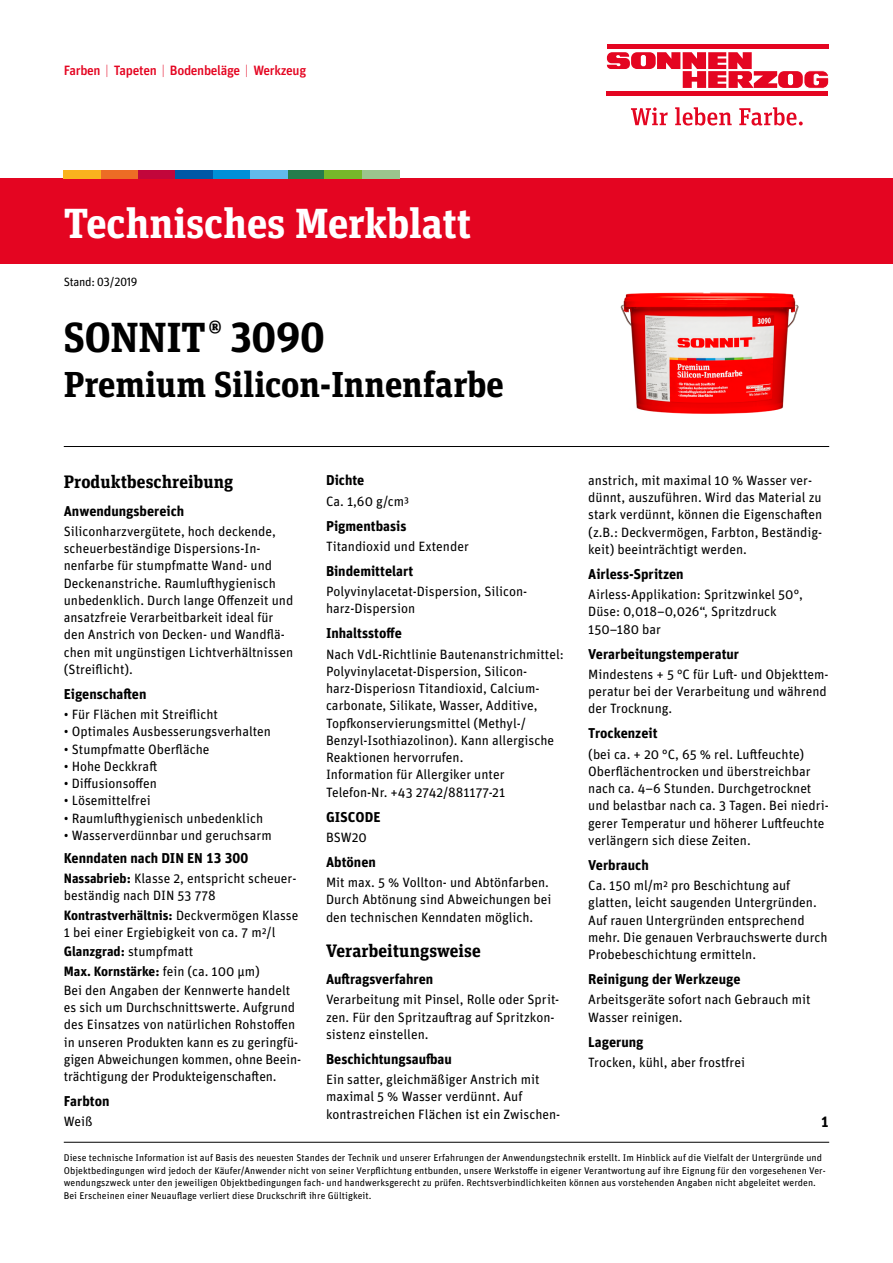
<style>
.page{position:relative;width:893px;height:1263px;background:#fff}
.page>*{position:absolute;margin:0;border:0;box-sizing:border-box;transform-origin:0 0}
.t1{font:700 42px "Unit Slab OT";letter-spacing:-.005em;color:#fff}
.t2{font:700 42px "Unit Slab OT";letter-spacing:-.005em;color:#000}
.t3{font:700 36px "Unit Slab OT";letter-spacing:-.005em;color:#000}
.t4{font:700 18px "Unit Slab OT";letter-spacing:.005em;color:#000}
.t5{font:700 15px "Unit Pro";color:#000}
.t6{font:700 14.25px "Unit Pro";color:#000}
.t7{font:13.5px/17.2px "Unit Pro";color:#000}
.t8{font:500 13.5px "Unit Pro";letter-spacing:-.025em;color:#e40521}
.t9{font:12px "Unit Pro";letter-spacing:-.025em;color:#000}
.t10{font:9.75px/12.8px "Unit Pro";letter-spacing:.005em;color:#000}
.s1{font-weight:700}
</style>
<div class="page">
<div style="left:0;top:179px;width:893px;height:85px;background:#e40521"></div>
<div style="left:64px;top:170px;width:37px;height:9px;background:#fab31e"></div>
<div style="left:101px;top:170px;width:37px;height:9px;background:#ed6c25"></div>
<div style="left:138px;top:170px;width:38px;height:9px;background:#c2063b"></div>
<div style="left:176px;top:170px;width:37px;height:9px;background:#0058a6"></div>
<div style="left:287px;top:170px;width:38px;height:9px;background:#257d4c"></div>
<div style="left:213px;top:170px;width:37px;height:9px;background:#0090d7"></div>
<div style="left:325px;top:170px;width:37px;height:9px;background:#76b82a"></div>
<div style="left:250px;top:170px;width:37px;height:9px;background:#62baea"></div>
<div style="left:362px;top:170px;width:37px;height:9px;background:#9bc58d"></div>
<hr style="left:607px;top:45px;width:221px;height:4px;background:#e40521">
<svg style="left:631px;top:107px;width:172px;height:19px"></svg>
<svg style="left:607px;top:52px;width:222px;height:44px"></svg>
<hr style="left:64px;top:446px;width:765px;height:1px;background:#000">
<hr style="left:64px;top:1142px;width:765px;height:1px;background:#000">
<img style="left:620px;top:292px;width:179px;height:122px">
<p class="t8" style="left:64px;top:61px;width:244px">Farben | Tapeten | Bodenbeläge | Werkzeug</p>
<h1 class="t1" style="left:64px;top:196px;width:409px">Technisches Merkblatt</h1>
<p class="t9" style="left:64px;top:273px;width:75px">Stand: 03/2019</p>
<h1 class="t2" style="left:64px;top:311px;width:262px">SONNIT<sup>®</sup> 3090</h1>
<h2 class="t3" style="left:64px;top:362px;width:441px">Premium Silicon-Innenfarbe</h2>
<h3 class="t4" style="left:64px;top:471px;width:171px">Produktbeschreibung</h3>
<p class="t6" style="left:64px;top:500px;width:122px">Anwendungsbereich</p>
<p class="t7" style="left:64px;top:522px;width:231px">Siliconharzvergütete, hoch deckende, scheuerbeständige Dispersions-In&shy;nenfarbe für stumpfmatte Wand- und Deckenanstriche. Raumlufthygienisch unbedenklich. Durch lange Offenzeit und ansatzfreie Verarbeitbarkeit ideal für den Anstrich von Decken- und Wandflä&shy;chen mit ungünstigen Lichtverhältnissen (Streiflicht).</p>
<p class="t6" style="left:64px;top:683px;width:84px">Eigenschaften</p>
<p class="t7" style="left:64px;top:705px;width:156px">• Für Flächen mit Streiflicht</p>
<p class="t7" style="left:64px;top:722px;width:209px">• Optimales Ausbesserungsverhalten</p>
<p class="t7" style="left:64px;top:740px;width:147px">• Stumpfmatte Oberfläche</p>
<p class="t7" style="left:64px;top:757px;width:95px">• Hohe Deckkraft</p>
<p class="t7" style="left:64px;top:774px;width:95px">• Diffusionsoffen</p>
<p class="t7" style="left:64px;top:791px;width:88px">• Lösemittelfrei</p>
<p class="t7" style="left:64px;top:809px;width:201px">• Raumlufthygienisch unbedenklich</p>
<p class="t7" style="left:64px;top:826px;width:210px">• Wasserverdünnbar und geruchsarm</p>
<p class="t6" style="left:64px;top:847px;width:186px">Kenndaten nach DIN EN 13 300</p>
<p class="t7" style="left:64px;top:869px;width:234px"><span class="s1">Nassabrieb:</span> Klasse 2, entspricht scheuer&shy;beständig nach DIN 53 778</p>
<p class="t7" style="left:64px;top:905px;width:236px"><span class="s1">Kontrastverhältnis:</span> Deckvermögen Klasse<br>1 bei einer Ergiebigkeit von ca. 7 m²/l</p>
<p class="t7" style="left:64px;top:941px;width:228px;line-height:19.4px"><span class="s1">Glanzgrad:</span> stumpfmatt<br><span class="s1">Max. Kornstärke:</span> fein (ca. 100 μm)<br>Bei den Angaben der Kennwerte handelt</p>
<p class="t7" style="left:64px;top:998px;width:239px">es sich um Durchschnittswerte. Aufgrund des Einsatzes von natürlichen Rohstoffen in unseren Produkten kann es zu geringfü&shy;gigen Abweichungen kommen, ohne Beein&shy;trächtigung der Produkteigenschaften.</p>
<p class="t6" style="left:64px;top:1091px;width:47px">Farbton</p>
<p class="t7" style="left:64px;top:1112px;width:30px">Weiß</p>
<p class="t6" style="left:326px;top:470px;width:40px">Dichte</p>
<p class="t7" style="left:326px;top:492px;width:85px">Ca. 1,60 g/cm³</p>
<p class="t6" style="left:326px;top:515px;width:82px">Pigmentbasis</p>
<p class="t7" style="left:326px;top:537px;width:144px">Titandioxid und Extender</p>
<p class="t6" style="left:326px;top:560px;width:89px">Bindemittelart</p>
<p class="t7" style="left:326px;top:582px;width:203px">Polyvinylacetat-Dispersion, Silicon&shy;harz-Dispersion</p>
<p class="t6" style="left:326px;top:623px;width:77px">Inhaltsstoffe</p>
<p class="t7" style="left:326px;top:645px;width:239px">Nach VdL-Richtlinie Bautenanstrichmittel:<br>Polyvinylacetat-Dispersion, Silicon&shy;harz-Disperiosn Titandioxid, Calcium&shy;carbonate, Silikate, Wasser, Additive, Topfkonservierungsmittel (Methyl-/ Benzyl-Isothiazolinon). Kann allergische Reaktionen hervorrufen.<br>Information für Allergiker unter Telefon-Nr. +43 2742/881177-21</p>
<p class="t6" style="left:326px;top:806px;width:56px">GISCODE</p>
<p class="t7" style="left:326px;top:828px;width:42px">BSW20</p>
<p class="t6" style="left:326px;top:851px;width:51px">Abtönen</p>
<p class="t7" style="left:326px;top:873px;width:227px">Mit max. 5 % Vollton- und Abtönfarben.<br>Durch Abtönung sind Abweichungen bei den technischen Kenndaten möglich.</p>
<h3 class="t4" style="left:326px;top:939px;width:156px">Verarbeitungsweise</h3>
<p class="t6" style="left:326px;top:969px;width:109px">Auftragsverfahren</p>
<p class="t7" style="left:326px;top:990px;width:235px">Verarbeitung mit Pinsel, Rolle oder Sprit&shy;zen. Für den Spritzauftrag auf Spritzkon&shy;sistenz einstellen.</p>
<p class="t6" style="left:326px;top:1048px;width:127px">Beschichtungsaufbau</p>
<p class="t7" style="left:326px;top:1070px;width:236px">Ein satter, gleichmäßiger Anstrich mit maximal 5 % Wasser verdünnt. Auf kontrastreichen Flächen ist ein Zwischen-</p>
<p class="t7" style="left:588px;top:471px;width:236px">anstrich, mit maximal 10 % Wasser ver&shy;dünnt, auszuführen. Wird das Material zu stark verdünnt, können die Eigenschaften (z.B.: Deckvermögen, Farbton, Beständig&shy;keit) beeinträchtigt werden.</p>
<p class="t6" style="left:588px;top:563px;width:97px">Airless-Spritzen</p>
<p class="t7" style="left:588px;top:585px;width:216px">Airless-Applikation: Spritzwinkel 50°,<br>Düse: 0,018–0,026“, Spritzdruck<br>150–180 bar</p>
<p class="t6" style="left:588px;top:643px;width:152px">Verarbeitungstemperatur</p>
<p class="t7" style="left:588px;top:665px;width:242px">Mindestens + 5 °C für Luft- und Objekttem&shy;peratur bei der Verarbeitung und während der Trocknung.</p>
<p class="t6" style="left:588px;top:723px;width:71px">Trockenzeit</p>
<p class="t7" style="left:588px;top:745px;width:242px">(bei ca. + 20 °C, 65 % rel. Luftfeuchte)<br>Oberflächentrocken und überstreichbar nach ca. 4–6 Stunden. Durchgetrocknet und belastbar nach ca. 3 Tagen. Bei niedri&shy;gerer Temperatur und höherer Luftfeuchte verlängern sich diese Zeiten.</p>
<p class="t6" style="left:588px;top:854px;width:62px">Verbrauch</p>
<p class="t7" style="left:588px;top:876px;width:241px">Ca. 150 ml/m² pro Beschichtung auf glatten, leicht saugenden Untergründen.<br>Auf rauen Untergründen entsprechend mehr. Die genauen Verbrauchswerte durch Probebeschichtung ermitteln.</p>
<p class="t6" style="left:588px;top:969px;width:154px">Reinigung der Werkzeuge</p>
<p class="t7" style="left:588px;top:990px;width:224px">Arbeitsgeräte sofort nach Gebrauch mit<br>Wasser reinigen.</p>
<p class="t6" style="left:588px;top:1031px;width:57px">Lagerung</p>
<p class="t7" style="left:588px;top:1053px;width:158px">Trocken, kühl, aber frostfrei</p>
<p class="t5" style="left:821px;top:1111px;width:10px">1</p>
<p class="t10" style="left:64px;top:1151px;width:763px">Diese technische Information ist auf Basis des neuesten Standes der Technik und unserer Erfahrungen der Anwendungstechnik erstellt. Im Hinblick auf die Vielfalt der Untergründe und Objektbedingungen wird jedoch der Käufer/Anwender nicht von seiner Verpflichtung entbunden, unsere Werkstoffe in eigener Verantwortung auf ihre Eignung für den vorgesehenen Ver&shy;wendungszweck unter den jeweiligen Objektbedingungen fach- und handwerksgerecht zu prüfen. Rechtsverbindlichkeiten können aus vorstehenden Angaben nicht abgeleitet werden.<br>Bei Erscheinen einer Neuauflage verliert diese Druckschrift ihre Gültigkeit.</p>
</div>
